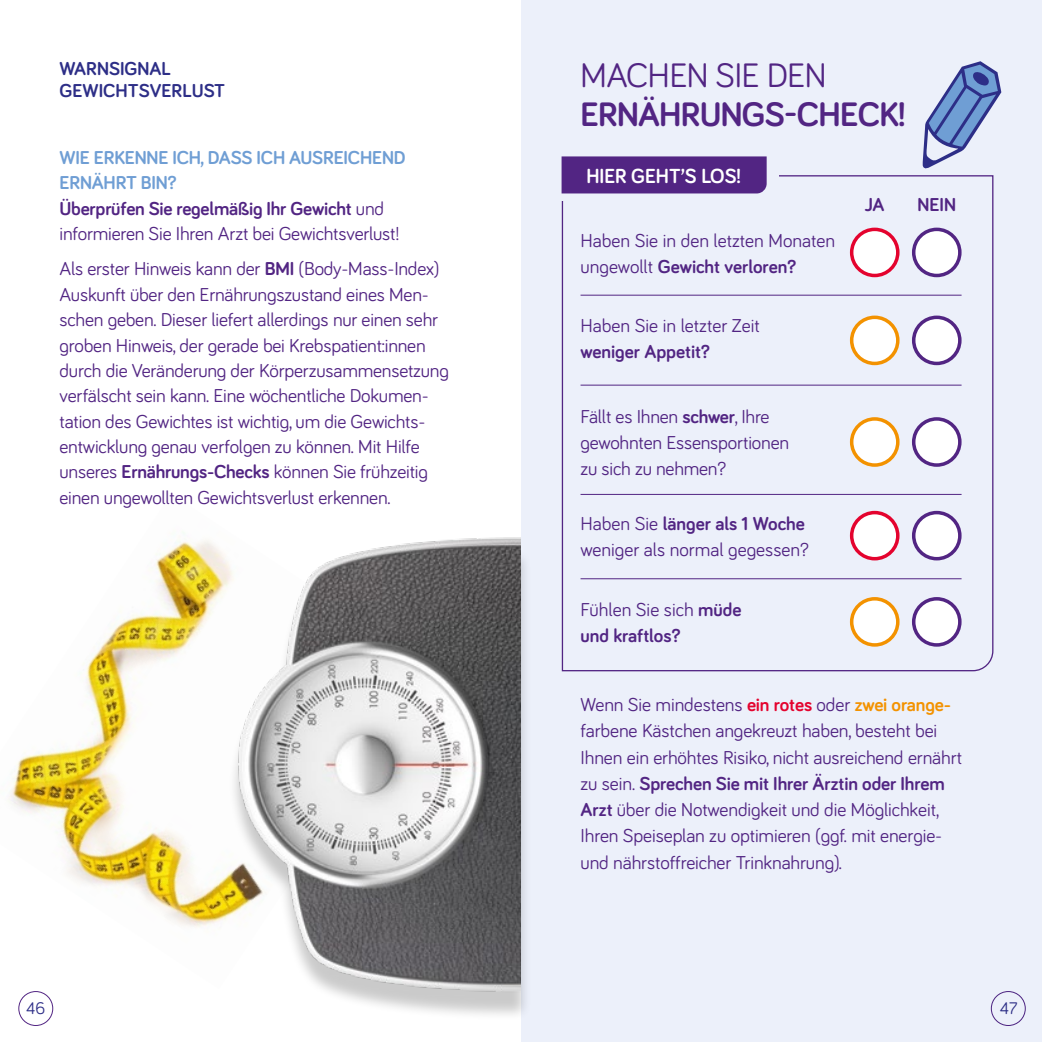
<style>
.page{position:relative;width:1042px;height:1042px;background:#fff}
.page>*{position:absolute;margin:0;border:0;box-sizing:border-box;transform-origin:0 0}
.t1{font:700 35px "Bariol";letter-spacing:-.02em;color:#522583}
.t2{font:35px "Bariol";letter-spacing:-.02em;color:#522583}
.t3{font:700 21px "Bariol";color:#fff}
.t4{font:19.25px/25.4px "Bariol";letter-spacing:-.01em;color:#522583}
.t5{font:700 19.25px/26.2px "Bariol";color:#522583}
.t6{font:700 19.25px/22.8px "Bariol";color:#2d2e87}
.t7{font:17.32px "Bariol";color:#2d2e87}
.s1{font-weight:700;color:#6f9ed4}
.s2{font-weight:700}
.s3{font-weight:400}
.s4{font-weight:700;color:#e4032e}
.s5{font-weight:700;color:#f39200}
</style>
<div class="page">
<div style="left:18px;top:991px;width:35px;height:35px;border:1px solid #522583;border-radius:50%"></div>
<div style="left:521px;top:0;width:521px;height:1042px;background:#ecf0fa"></div>
<img style="left:9px;top:554px;width:152px;height:354px">
<div style="left:228px;top:549px;width:304px;height:472px;background:#000;opacity:.21"></div>
<img style="left:161px;top:537px;width:360px;height:484px">
<svg style="left:561px;top:175px;width:433px;height:497px"></svg>
<div style="left:556px;top:149px;width:222px;height:52px;background:#ecf0fa"></div>
<div style="left:561px;top:156px;width:205px;height:37px;background:#522583"></div>
<div style="left:851px;top:512px;width:47px;height:47px;background:#fff;border-radius:50%"></div>
<div style="left:850px;top:511px;width:49px;height:49px;border:4px solid #e4032e;border-radius:50%"></div>
<div style="left:851px;top:599px;width:47px;height:46px;background:#fff;border-radius:50%"></div>
<div style="left:850px;top:597px;width:49px;height:50px;border:4px solid #f39200;border-radius:50%"></div>
<div style="left:913px;top:512px;width:47px;height:47px;background:#fff;border-radius:50%"></div>
<div style="left:912px;top:511px;width:49px;height:49px;border:4px solid #522583;border-radius:50%"></div>
<div style="left:913px;top:599px;width:47px;height:46px;background:#fff;border-radius:50%"></div>
<div style="left:912px;top:597px;width:49px;height:50px;border:4px solid #522583;border-radius:50%"></div>
<div style="left:851px;top:419px;width:47px;height:46px;background:#fff;border-radius:50%"></div>
<div style="left:850px;top:417px;width:49px;height:50px;border:4px solid #f39200;border-radius:50%"></div>
<div style="left:913px;top:419px;width:47px;height:46px;background:#fff;border-radius:50%"></div>
<div style="left:912px;top:417px;width:49px;height:50px;border:4px solid #522583;border-radius:50%"></div>
<div style="left:851px;top:229px;width:47px;height:46px;background:#fff;border-radius:50%"></div>
<div style="left:850px;top:228px;width:49px;height:49px;border:4px solid #e4032e;border-radius:50%"></div>
<div style="left:851px;top:317px;width:47px;height:46px;background:#fff;border-radius:50%"></div>
<div style="left:850px;top:315px;width:49px;height:50px;border:4px solid #f39200;border-radius:50%"></div>
<div style="left:913px;top:229px;width:47px;height:46px;background:#fff;border-radius:50%"></div>
<div style="left:912px;top:228px;width:49px;height:49px;border:4px solid #522583;border-radius:50%"></div>
<div style="left:913px;top:317px;width:47px;height:46px;background:#fff;border-radius:50%"></div>
<div style="left:912px;top:315px;width:49px;height:50px;border:4px solid #522583;border-radius:50%"></div>
<svg style="left:922px;top:61px;width:79px;height:108px"></svg>
<hr style="left:580px;top:494px;width:381px;height:1px;background:#522583">
<hr style="left:580px;top:578px;width:381px;height:1px;background:#522583">
<hr style="left:580px;top:295px;width:381px;height:1px;background:#522583">
<hr style="left:580px;top:385px;width:381px;height:1px;background:#522583">
<p class="t6" style="left:60px;top:56px;width:167px">WARNSIGNAL<br>GEWICHTSVERLUST</p>
<p class="t4" style="left:60px;top:144px;width:347px"><span class="s1">WIE ERKENNE ICH, DASS ICH AUSREICHEND ERNÄHRT BIN?<br></span><span class="s2">Überprüfen Sie regelmäßig Ihr Gewicht</span> und informieren Sie Ihren Arzt bei Gewichtsverlust!</p>
<p class="t4" style="left:60px;top:255px;width:391px">Als erster Hinweis kann der <span class="s2">BMI</span> (Body-Mass-Index)<br>Auskunft über den Ernährungszustand eines Men&shy;schen geben. Dieser liefert allerdings nur einen sehr groben Hinweis, der gerade bei Krebspatient:innen durch die Veränderung der Körperzusammensetzung verfälscht sein kann. Eine wöchentliche Dokumen&shy;tation des Gewichtes ist wichtig, um die Gewichts&shy;entwicklung genau verfolgen zu können. Mit Hilfe unseres <span class="s2">Ernährungs-Checks</span> können Sie frühzeitig einen ungewollten Gewichtsverlust erkennen.</p>
<h1 class="t2" style="left:580px;top:52px;width:247px">MACHEN SIE DEN</h1>
<h1 class="t1" style="left:580px;top:90px;width:326px">ERNÄHRUNGS-CHECK!</h1>
<p class="t3" style="left:586px;top:162px;width:156px">HIER GEHT’S LOS!</p>
<p class="t4" style="left:580px;top:226px;width:256px;line-height:26.2px">Haben Sie in den letzten Monaten ungewollt <span class="s2">Gewicht verloren?</span></p>
<p class="t4" style="left:580px;top:312px;width:181px">Haben Sie in letzter Zeit</p>
<p class="t5" style="left:580px;top:338px;width:131px">weniger Appetit?</p>
<p class="t4" style="left:580px;top:402px;width:210px;line-height:26.2px">Fällt es Ihnen <span class="s2">schwer</span>, Ihre gewohnten Essensportionen zu sich zu nehmen?</p>
<p class="t4" style="left:580px;top:509px;width:230px;line-height:26.2px">Haben Sie <span class="s2">länger als 1 Woche </span>weniger als normal gegessen?</p>
<p class="t5" style="left:580px;top:596px;width:162px"><span class="s3">Fühlen Sie sich</span> müde und kraftlos?</p>
<p class="t5" style="left:865px;top:190px;width:21px">JA</p>
<p class="t5" style="left:917px;top:190px;width:40px">NEIN</p>
<p class="t4" style="left:580px;top:690px;width:383px;line-height:26.2px">Wenn Sie mindestens <span class="s4">ein rotes</span> oder <span class="s5">zwei orange&shy;</span>farbene Kästchen angekreuzt haben, besteht bei Ihnen ein erhöhtes Risiko, nicht ausreichend ernährt zu sein. <span class="s2">Sprechen Sie mit Ihrer Ärztin oder Ihrem Arzt</span> über die Notwendigkeit und die Möglichkeit, Ihren Speiseplan zu optimieren (ggf. mit energie&shy;und nährstoffreicher Trinknahrung).</p>
<p class="t7" style="left:26px;top:996px;width:21px">46</p>
<p class="t7" style="left:1000px;top:996px;width:19px">47</p>
</div>
